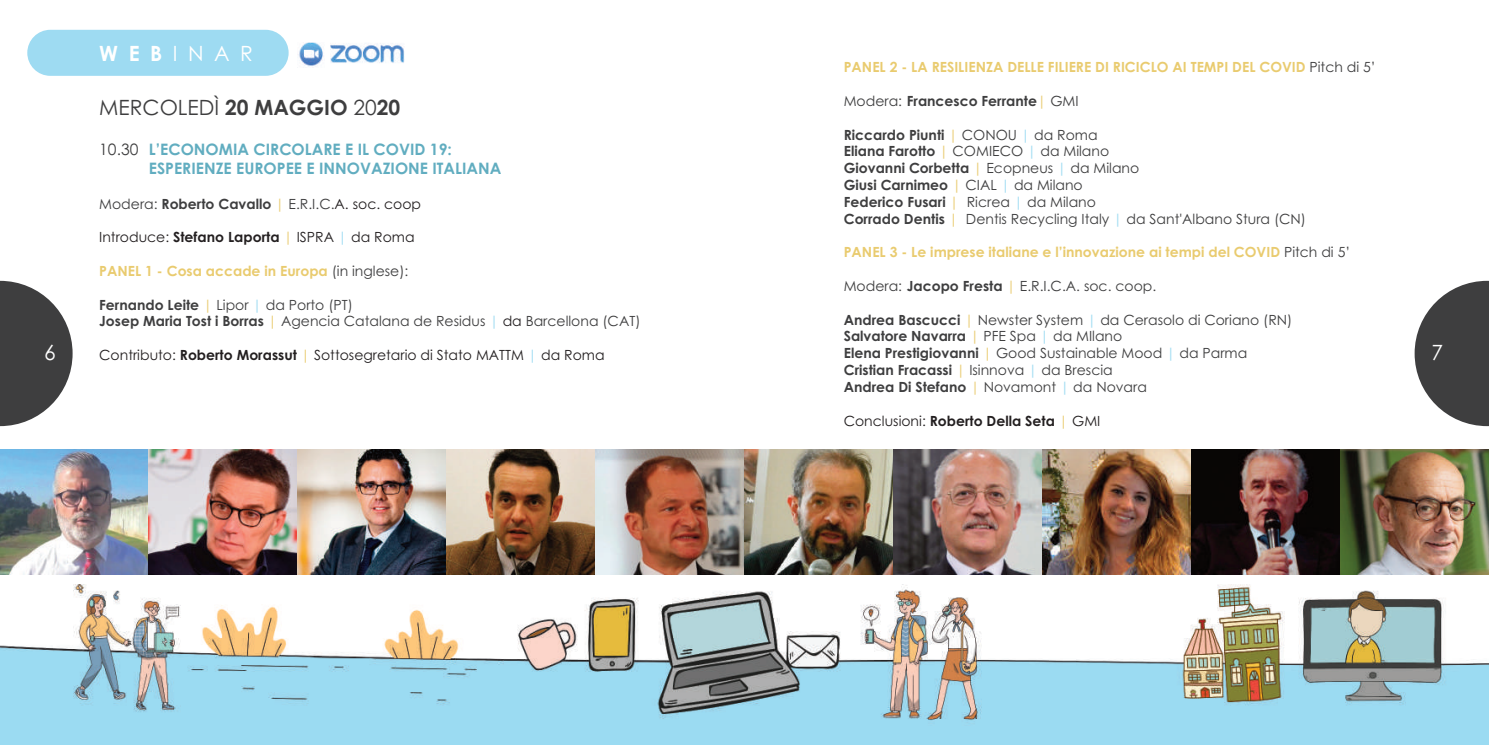
<style>
.page{position:relative;width:1489px;height:745px;background:#fff}
.page>*{position:absolute;margin:0;border:0;box-sizing:border-box;transform-origin:0 0}
.t1{font:21px "Century Gothic";color:#3e3e3f}
.t2{font:21px "Century Gothic";color:#fff}
.t3{font:700 15.75px/18.9px "Century Gothic";color:#61adc0}
.t4{font:14px/16.8px "Century Gothic";color:#3e3e3f}
.t5{font:700 14px "Century Gothic";color:#e9cb6f}
.t6{font:14px "Century Gothic";color:#231f20}
.t7{font:700 14px "Century Gothic";color:#231f20}
.t8{font:700 14px "Century Gothic";color:#3e3e3f}
.s1{font-weight:700}
.s2{font-weight:400;color:#3e3e3f}
.s3{font-weight:400}
.s4{font-weight:400;color:#e9cb6f}
.s5{color:#e9cb6f}
.s6{color:#9edbf2}
.s7{color:#231f20}
</style>
<div class="page">
<img style="left:0;top:426px;width:1488px;height:318px">
<img style="left:0;top:449px;width:149px;height:125px">
<img style="left:149px;top:449px;width:149px;height:125px">
<img style="left:298px;top:449px;width:148px;height:125px">
<img style="left:446px;top:449px;width:149px;height:125px">
<img style="left:595px;top:449px;width:149px;height:125px">
<img style="left:744px;top:449px;width:149px;height:125px">
<img style="left:893px;top:449px;width:149px;height:125px">
<img style="left:1042px;top:449px;width:149px;height:125px">
<img style="left:1191px;top:449px;width:148px;height:125px">
<svg style="left:1414px;top:280px;width:74px;height:146px"></svg>
<svg style="left:0;top:280px;width:73px;height:146px"></svg>
<div style="left:27px;top:30px;width:261px;height:46px;background:#9edbf2;border-radius:23px"></div>
<img style="left:298px;top:42px;width:26px;height:25px">
<img style="left:330px;top:43px;width:75px;height:20px">
<img style="left:1339px;top:449px;width:149px;height:125px">
<h1 class="t2" style="left:99px;top:42px;width:155px"><span class="s1">WEB</span>INAR</h1>
<p class="t5" style="left:843px;top:59px;width:533px">PANEL 2 - LA RESILIENZA DELLE FILIERE DI RICICLO AI TEMPI DEL COVID <span class="s2">Pitch di 5’</span></p>
<p class="t8" style="left:843px;top:93px;width:236px"><span class="s3">Modera:</span> Francesco Ferrante<span class="s4">|</span> <span class="s3">GMI</span></p>
<p class="t4" style="left:843px;top:126px;width:464px"><span class="s1">Riccardo Piunti</span> <span class="s5">|</span> CONOU <span class="s6">|</span> da Roma<br><span class="s1">Eliana Farotto</span> <span class="s5">|</span> COMIECO <span class="s6">|</span> da Milano<br><span class="s1">Giovanni Corbetta</span> <span class="s5">|</span> Ecopneus <span class="s6">|</span> da Milano<br><span class="s1">Giusi Carnimeo</span> <span class="s5">|</span> CIAL <span class="s6">|</span> da Milano<br><span class="s1">Federico Fusari</span> <span class="s5">|</span> Ricrea <span class="s6">|</span> da Milano<br><span class="s1">Corrado Dentis</span> <span class="s5">|</span> Dentis Recycling Italy <span class="s6">|</span> da Sant'Albano Stura (CN)</p>
<p class="t5" style="left:843px;top:244px;width:508px">PANEL 3 - Le imprese italiane e l’innovazione ai tempi del COVID <span class="s2">Pitch di 5’</span></p>
<p class="t4" style="left:843px;top:277px;width:314px">Modera: <span class="s1">Jacopo Fresta</span> <span class="s5">|</span> E.R.I.C.A. soc. coop.</p>
<p class="t4" style="left:843px;top:311px;width:450px"><span class="s1">Andrea Bascucci</span> <span class="s5">|</span> Newster System <span class="s6">|</span> da Cerasolo di Coriano (RN)<br><span class="s1">Salvatore Navarra</span> <span class="s5">|</span> PFE Spa <span class="s6">|</span> da MIlano<br><span class="s1">Elena Prestigiovanni</span> <span class="s5">|</span> Good Sustainable Mood <span class="s6">|</span> da Parma <span class="s1">Cristian Fracassi</span> <span class="s5">|</span> Isinnova <span class="s6">|</span> da Brescia<br><span class="s1">Andrea Di Stefano</span> <span class="s5">|</span> Novamont <span class="s6">|</span> da Novara</p>
<p class="t7" style="left:843px;top:412px;width:258px"><span class="s3">Conclusioni:</span> Roberto Della Seta <span class="s4">|</span> <span class="s3">GMI</span></p>
<h1 class="t1" style="left:99px;top:95px;width:303px">MERCOLEDÌ <span class="s1">20 MAGGIO</span> 20<span class="s1">20</span></h1>
<p class="t3" style="left:149px;top:140px;width:354px;text-indent:-50px"><span class="s2">10.30</span> L’ECONOMIA CIRCOLARE E IL COVID 19:<br>ESPERIENZE EUROPEE E INNOVAZIONE ITALIANA</p>
<p class="t4" style="left:99px;top:195px;width:323px">Modera: <span class="s1">Roberto Cavallo</span> <span class="s5">|</span> E.R.I.C.<span class="s7">A. soc. coop</span></p>
<p class="t6" style="left:99px;top:229px;width:317px">Introduce: <span class="s1">Stefano Laporta</span> <span class="s5">|</span> ISPRA <span class="s6">|</span> da Roma</p>
<p class="t5" style="left:99px;top:263px;width:310px">PANEL 1 - Cosa accade in Europa <span class="s2">(in inglese):</span></p>
<p class="t4" style="left:99px;top:296px;width:542px"><span class="s1">Fernando Leite</span> <span class="s5">|</span> Lipor <span class="s6">|</span> da Porto (PT)<br><span class="s1">Josep Maria Tost i Borras</span> <span class="s5">|</span> Agencia Catalana de Residus <span class="s6">|</span> <span class="s7">da</span> Barcellona (CAT)</p>
<p class="t6" style="left:99px;top:347px;width:507px">Contributo: <span class="s1">Roberto Morassut</span> <span class="s5">|</span> Sottosegretario di Stato MATTM <span class="s6">|</span> da Roma</p>
<h1 class="t2" style="left:44px;top:340px;width:13px">6</h1>
<h1 class="t2" style="left:1431px;top:340px;width:13px">7</h1>
</div>
